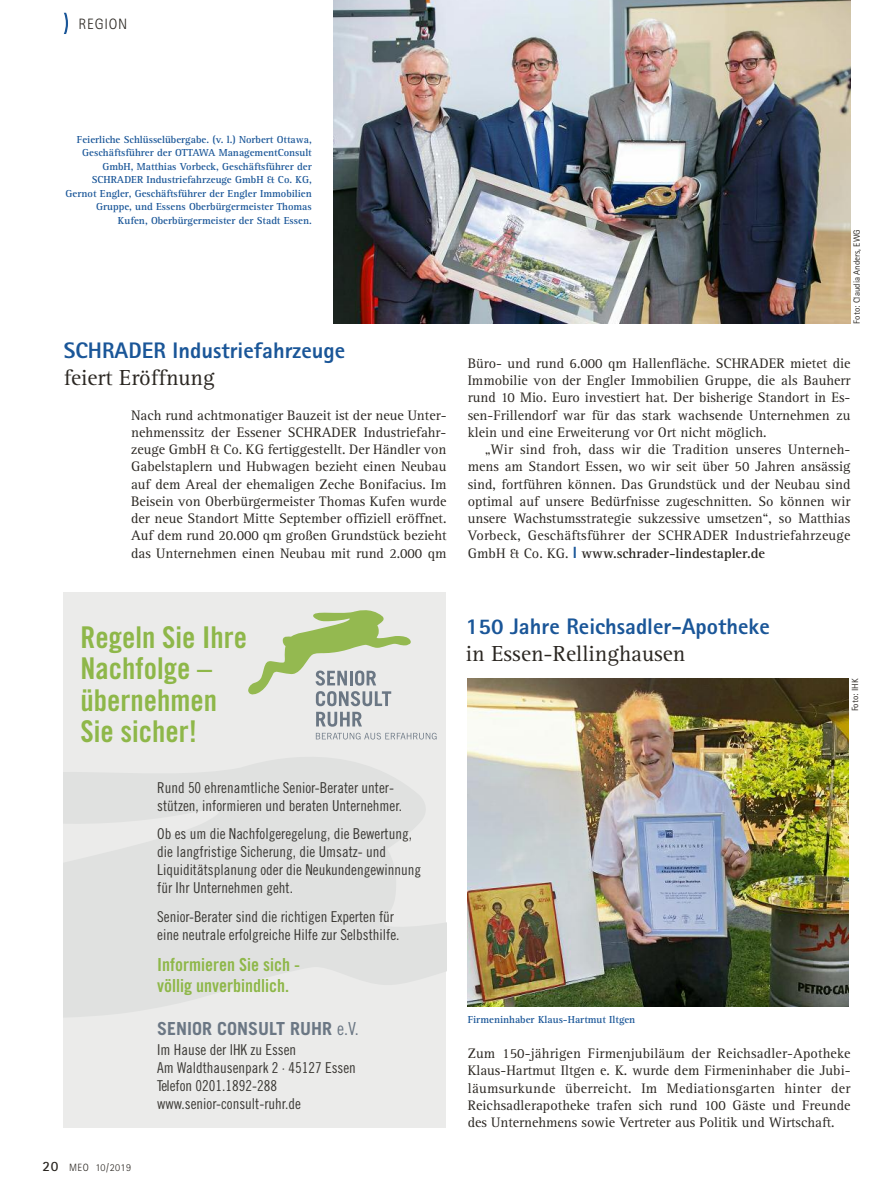
<style>
.page{position:relative;width:893px;height:1191px;background:#fff}
.page>*{position:absolute;margin:0;border:0;box-sizing:border-box;transform-origin:0 0}
.t1{font:30px/31.5px "Trade Gothic Bold Cond Twenty";color:#8eb749}
.t2{font:800 22.5px "Agfa Rotis Sans Serif";color:#1a5698}
.t3{font:22.5px "Agfa Rotis Serif";color:#2b2722}
.t4{font:18px/21.6px "Trade Gothic Bold Cond Twenty";color:#8eb749}
.t5{font:700 18px "Trade Gothic";color:#6b7784}
.t6{font:15px/18px "Trade Gothic Cond Eighteen";color:#3b3935}
.t7{font:300 15px "Agfa Rotis Sans Serif";letter-spacing:.05em;color:#2b2722}
.t8{font:14.25px/17.2px "Agfa Rotis Serif";color:#2b2722;text-align:justify}
.t9{font:700 10.5px/13.5px "Agfa Rotis Serif";color:#1a5698;text-align:right}
.t10{font:300 10.5px "Agfa Rotis Sans Serif";letter-spacing:.05em;color:#2b2722}
.t11{font:9px "Agfa Rotis Sans Serif";color:#2b2722}
.s1{font-family:"Agfa Rotis Sans Serif";font-weight:800;font-size:16.2px;color:#1a5698}
.s2{font-weight:700}
.s3{font-weight:700;font-size:14.25px}
.s4{font-family:"Trade Gothic Cond Eighteen";font-weight:400}
</style>
<div class="page">
<svg style="left:64px;top:13px;width:4px;height:21px"></svg>
<div style="left:64px;top:592px;width:382px;height:535px;background:#ebebea"></div>
<svg style="left:64px;top:733px;width:382px;height:284px;fill:#e0e1e0"></svg>
<svg style="left:316px;top:732px;width:121px;height:7px"></svg>
<svg style="left:316px;top:712px;width:46px;height:14px"></svg>
<svg style="left:248px;top:610px;width:163px;height:96px"></svg>
<img style="left:333px;top:0;width:517px;height:323px">
<img style="left:468px;top:678px;width:381px;height:328px">
<p class="t7" style="left:79px;top:15px;width:50px">REGION</p>
<p class="t9" style="left:66px;top:132px;width:248px">Feierliche Schlüsselübergabe. (v. l.) Norbert Ottawa, Geschäftsführer der OTTAWA ManagementConsult GmbH, Matthias Vorbeck, Geschäftsführer der SCHRADER Industriefahrzeuge GmbH &amp; Co. KG, Gernot Engler, Geschäftsführer der Engler Immobilien Gruppe, und Essens Oberbürgermeister Thomas Kufen, Oberbürgermeister der Stadt Essen.</p>
<p class="t11" style="left:851px;top:323px;width:95px;rotate:-90deg">Foto: Claudia Anders, EWG</p>
<h2 class="t2" style="left:64px;top:337px;width:283px">SCHRADER Industriefahrzeuge</h2>
<h2 class="t3" style="left:64px;top:364px;width:153px">feiert Eröffnung</h2>
<p class="t8" style="left:468px;top:354px;width:384px">Büro- und rund 6.000 qm Hallenfläche. SCHRADER mietet die Immobilie von der Engler Immobilien Gruppe, die als Bauherr rund 10 Mio. Euro investiert hat. Der bisherige Standort in Es&shy;sen-Frillendorf war für das stark wachsende Unternehmen zu klein und eine Erweiterung vor Ort nicht möglich.</p>
<p class="t8" style="left:468px;top:440px;width:384px;text-indent:17px">„Wir sind froh, dass wir die Tradition unseres Unterneh&shy;mens am Standort Essen, wo wir seit über 50 Jahren ansässig sind, fortführen können. Das Grundstück und der Neubau sind optimal auf unsere Bedürfnisse zugeschnitten. So können wir unsere Wachs tumsstrategie sukzessive umsetzen“, so Matthias Vorbeck, Geschäftsführer der SCHRADER Industriefahrzeuge GmbH &amp; Co. KG. <span class="s1">I</span> <span class="s2">www.schrader-lindestapler.de</span></p>
<p class="t8" style="left:131px;top:406px;width:317px">Nach rund achtmonatiger Bauzeit ist der neue Unter&shy;nehmenssitz der Essener SCHRADER Industriefahr&shy;zeuge GmbH &amp; Co. KG fertiggestellt. Der Händler von Gabelstaplern und Hubwagen bezieht einen Neubau auf dem Areal der ehemaligen Zeche Bonifacius. Im Beisein von Oberbürgermeister Thomas Kufen wurde der neue Standort Mitte September offiziell eröffnet.<br>Auf dem rund 20.000 qm großen Grundstück bezieht das Unternehmen einen Neubau mit rund 2.000 qm</p>
<h1 class="t1" style="left:81px;top:623px;width:168px">Regeln Sie Ihre<br>Nachfolge – übernehmen<br>Sie sicher!</h1>
<p class="t10" style="left:43px;top:1161px;width:90px"><span class="s3">20</span> MEO 10/2019</p>
<p class="t6" style="left:157px;top:780px;width:246px">Rund 50 ehrenamtliche Senior-Berater unter - stützen, informieren und beraten Unternehmer.</p>
<p class="t6" style="left:157px;top:826px;width:266px">Ob es um die Nachfolgeregelung, die Bewertung, die langfristige Sicherung, die Umsatz- und Liquiditätsplanung oder die Neukundengewinnung für Ihr Unternehmen geht.</p>
<p class="t6" style="left:157px;top:909px;width:244px">Senior-Berater sind die richtigen Experten für eine neutrale erfolgreiche Hilfe zur Selbsthilfe.</p>
<p class="t4" style="left:157px;top:955px;width:144px">Informieren Sie sich - völlig unverbindlich.</p>
<p class="t5" style="left:157px;top:1022px;width:203px">SENIOR CONSULT RUHR <span class="s4">e.V.</span></p>
<p class="t6" style="left:157px;top:1041px;width:200px">Im Hause der IHK zu Essen<br>Am Waldthausenpark 2 · 45127 Essen<br>Telefon 0201.1892-288 www.senior-consult-ruhr.de</p>
<h2 class="t2" style="left:466px;top:613px;width:305px">150 Jahre Reichsadler-Apotheke</h2>
<h2 class="t3" style="left:466px;top:640px;width:221px">in Essen-Rellinghausen</h2>
<p class="t11" style="left:850px;top:711px;width:34px;rotate:-90deg">Foto: IHK</p>
<p class="t9" style="left:468px;top:1012px;width:169px">Firmeninhaber Klaus-Hartmut Iltgen</p>
<p class="t8" style="left:468px;top:1044px;width:384px">Zum 150-jährigen Firmenjubiläum der Reichsadler-Apotheke Klaus-Hartmut Iltgen e. K. wurde dem Firmeninhaber die Jubi&shy;läumsurkunde überreicht. Im Mediationsgarten hinter der Reichsadlerapotheke trafen sich rund 100 Gäste und Freunde des Unternehmens sowie Vertreter aus Politik und Wirtschaft.</p>
</div>
